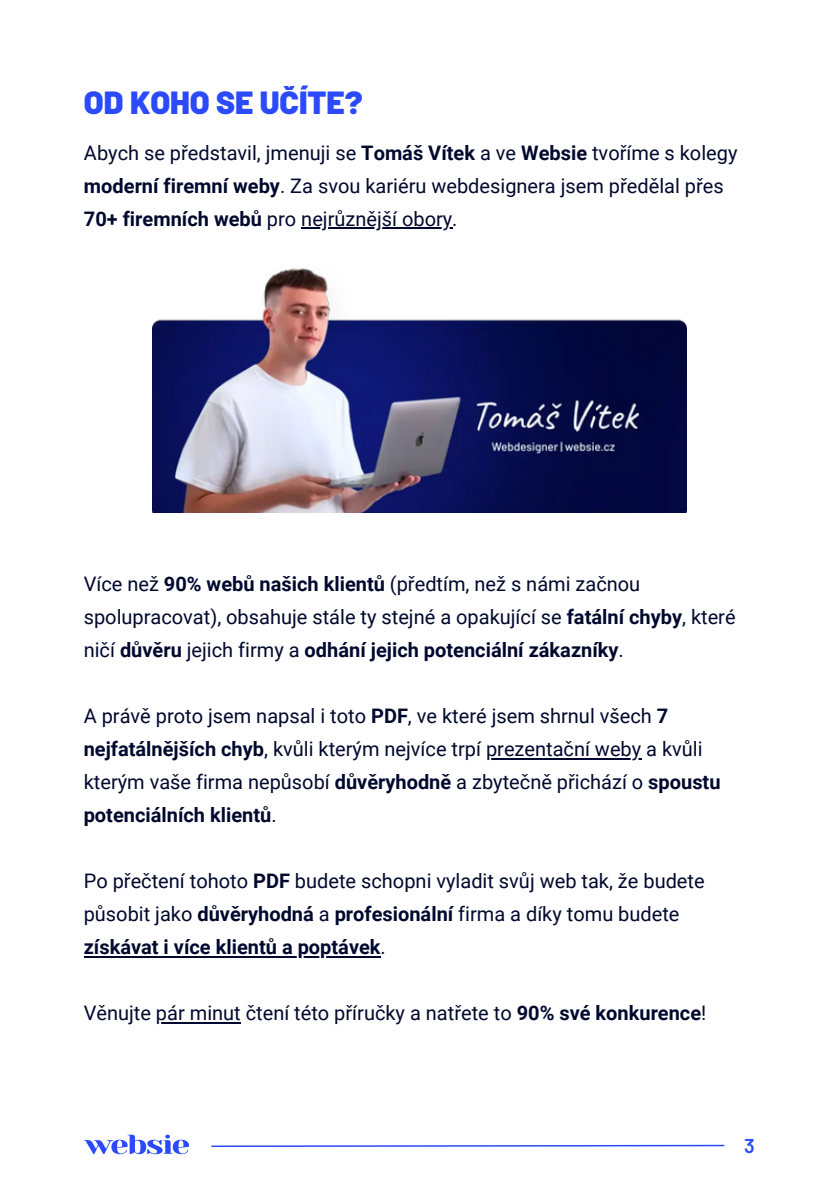
<style>
.page{position:relative;width:839px;height:1191px;background:#fff}
.page>*{position:absolute;margin:0;border:0;box-sizing:border-box;transform-origin:0 0}
.t1{font:900 32px "Barlow";color:#2a4afb}
.t2{font:20px/33px "Roboto";color:#01082d}
.t3{font:600 20px "Barlow";color:#2a4afb}
.s1{font-weight:700}
</style>
<div class="page">
<svg style="left:84px;top:1135px;width:105px;height:19px"></svg>
<svg style="left:211px;top:1144px;width:514px;height:3px"></svg>
<hr style="left:301px;top:227px;width:151px;height:2px;background:#01082d">
<img style="left:152px;top:268px;width:534px;height:245px">
<hr style="left:486px;top:758px;width:155px;height:1px;background:#01082d">
<hr style="left:84px;top:956px;width:296px;height:1px;background:#01082d">
<hr style="left:156px;top:1022px;width:85px;height:1px;background:#01082d">
<p class="t1" style="left:84px;top:82px;width:280px">OD KOHO SE UČÍTE?</p>
<p class="t2" style="left:84px;top:136px;width:655px">Abych se představil, jmenuji se <span class="s1">Tomáš Vítek</span> a ve <span class="s1">Websie</span> tvoříme s kolegy <span class="s1">moderní firemní weby</span>. Za svou kariéru webdesignera jsem předělal přes<br><span class="s1">70+ firemních webů</span> pro nejrůznější obory.</p>
<p class="t2" style="left:84px;top:568px;width:653px">Více než <span class="s1">90% webů našich klientů</span> (předtím, než s námi začnou spolupracovat), obsahuje stále ty stejné a opakující se <span class="s1">fatální chyby</span>, které ničí <span class="s1">důvěru</span> jejich firmy a <span class="s1">odhání jejich potenciální zákazníky</span>.</p>
<p class="t2" style="left:84px;top:700px;width:638px">A právě proto jsem napsal i toto <span class="s1">PDF</span>, ve které jsem shrnul všech <span class="s1">7 nejfatálnějších chyb</span>, kvůli kterým nejvíce trpí prezentační weby a kvůli kterým vaše firma nepůsobí <span class="s1">důvěryhodně</span> a zbytečně přichází o <span class="s1">spoustu potenciálních klientů</span>.</p>
<p class="t2" style="left:84px;top:865px;width:622px">Po přečtení tohoto <span class="s1">PDF</span> budete schopni vyladit svůj web tak, že budete působit jako <span class="s1">důvěryhodná</span> a <span class="s1">profesionální</span> firma a díky tomu budete <span class="s1">získávat i více klientů a poptávek</span>.</p>
<p class="t2" style="left:84px;top:997px;width:624px">Věnujte pár minut čtení této příručky a natřete to <span class="s1">90% své konkurence</span>!</p>
<p class="t3" style="left:744px;top:1133px;width:12px">3</p>
</div>
